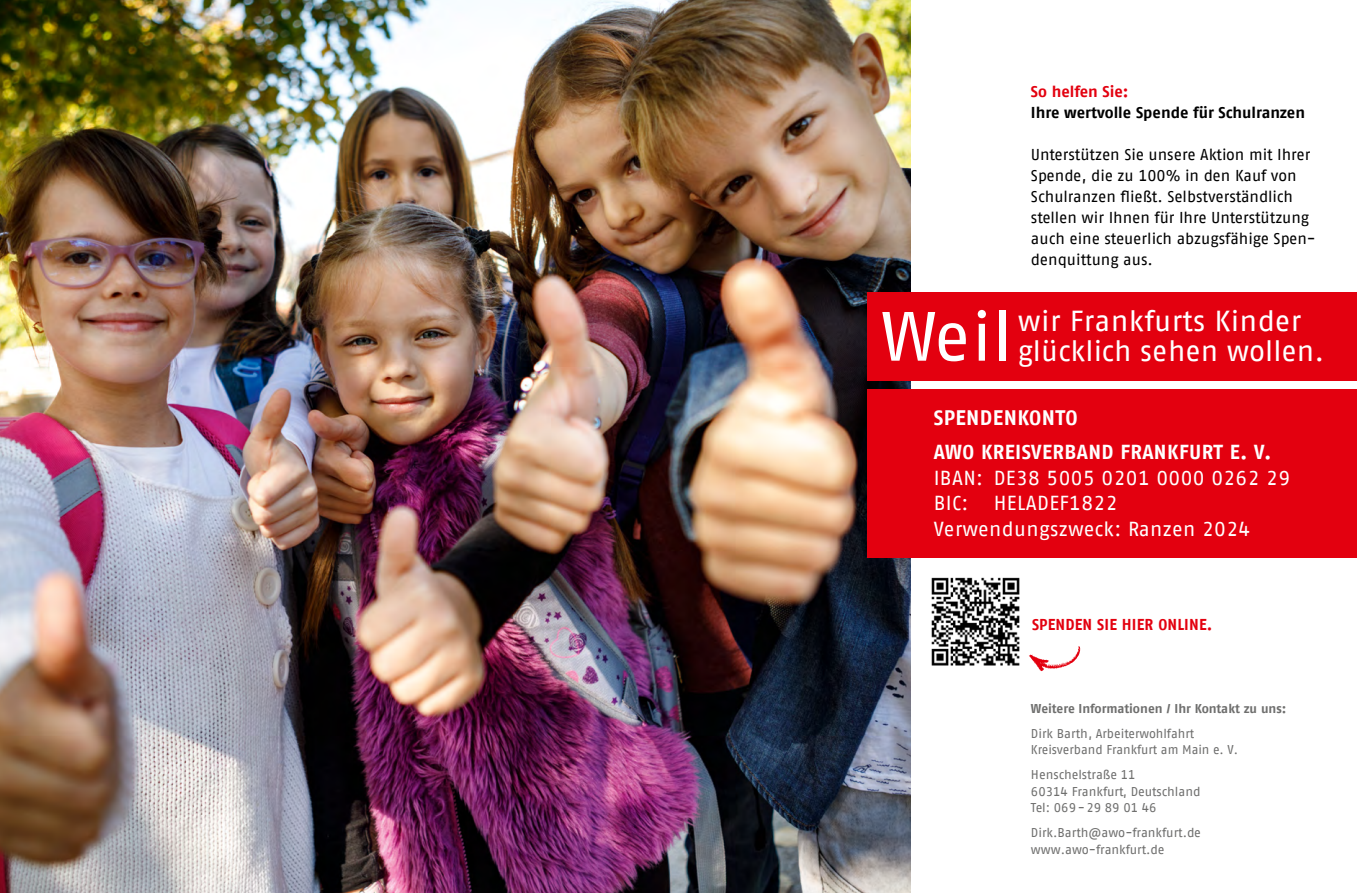
<style>
.page{position:relative;width:1357px;height:893px;background:#fff}
.page>*{position:absolute;margin:0;border:0;box-sizing:border-box;transform-origin:0 0}
.t1{font:69.6px "AWO Fago Office";color:#fff}
.t2{font:28.95px "AWO Fago Office";letter-spacing:.005em;color:#fff}
.t3{font:700 21px "AWO Fago Office";letter-spacing:.02em;color:#fff}
.t4{font:20.25px/25.5px "AWO Fago Office";letter-spacing:.02em;color:#fff}
.t5{font:700 20.25px "AWO Fago Office";letter-spacing:.02em;color:#fff}
.t6{font:15.75px/21px "AWO Fago Office";color:#000}
.t7{font:700 15.75px "AWO Fago Office";letter-spacing:.01em;color:#e3000f}
.t8{font:700 15.75px "AWO Fago Office";color:#000}
.t9{font:12.75px/16.5px "AWO Fago Office";color:#6f6f6e}
.t10{font:700 12.75px "AWO Fago Office";letter-spacing:-.005em;color:#6f6f6e}
</style>
<div class="page">
<img style="left:0;top:0;width:910px;height:893px">
<div style="left:867px;top:390px;width:489px;height:168px;background:#e3000f"></div>
<img style="left:931px;top:577px;width:89px;height:89px">
<svg style="left:1029px;top:646px;width:51px;height:25px"></svg>
<div style="left:867px;top:292px;width:489px;height:89px;background:#e3000f"></div>
<p class="t7" style="left:1031px;top:82px;width:99px">So helfen Sie:</p>
<p class="t8" style="left:1031px;top:103px;width:275px">Ihre wertvolle Spende für Schulranzen</p>
<p class="t6" style="left:1031px;top:144px;width:286px">Unterstützen Sie unsere Aktion mit Ihrer Spende, die zu 100% in den Kauf von Schulranzen fließt. Selbstverständlich stellen wir Ihnen für Ihre Unterstützung auch eine steuerlich abzugsfähige Spen&shy;denquittung aus.</p>
<h1 class="t1" style="left:881px;top:297px;width:133px">Weil</h1>
<h2 class="t2" style="left:1017px;top:305px;width:285px">wir Frankfurts Kinder</h2>
<h2 class="t2" style="left:1017px;top:334px;width:308px">glücklich sehen wollen.</h2>
<h3 class="t3" style="left:933px;top:405px;width:145px">SPENDENKONTO</h3>
<p class="t5" style="left:933px;top:440px;width:339px">AWO KREISVERBAND FRANKFURT E. V.</p>
<p class="t4" style="left:933px;top:465px;width:358px">IBAN: DE38 5005 0201 0000 0262 29<br>BIC:</p>
<p class="t4" style="left:933px;top:490px;width:318px;text-indent:60px">HELADEF1822<br>Verwendungszweck: Ranzen 2024</p>
<p class="t7" style="left:1032px;top:615px;width:182px">SPENDEN SIE HIER ONLINE.</p>
<p class="t10" style="left:1031px;top:701px;width:257px">Weitere Informationen / Ihr Kontakt zu uns:</p>
<p class="t9" style="left:1031px;top:725px;width:208px">Dirk Barth, Arbeiterwohlfahrt<br>Kreisverband Frankfurt am Main e. V.</p>
<p class="t9" style="left:1031px;top:767px;width:171px">Henschelstraße 11<br>60314 Frankfurt, Deutschland<br>Tel: 069-29 89 01 46</p>
<p class="t9" style="left:1031px;top:825px;width:171px">Dirk.Barth@awo-frankfurt.de www.awo-frankfurt.de</p>
</div>
